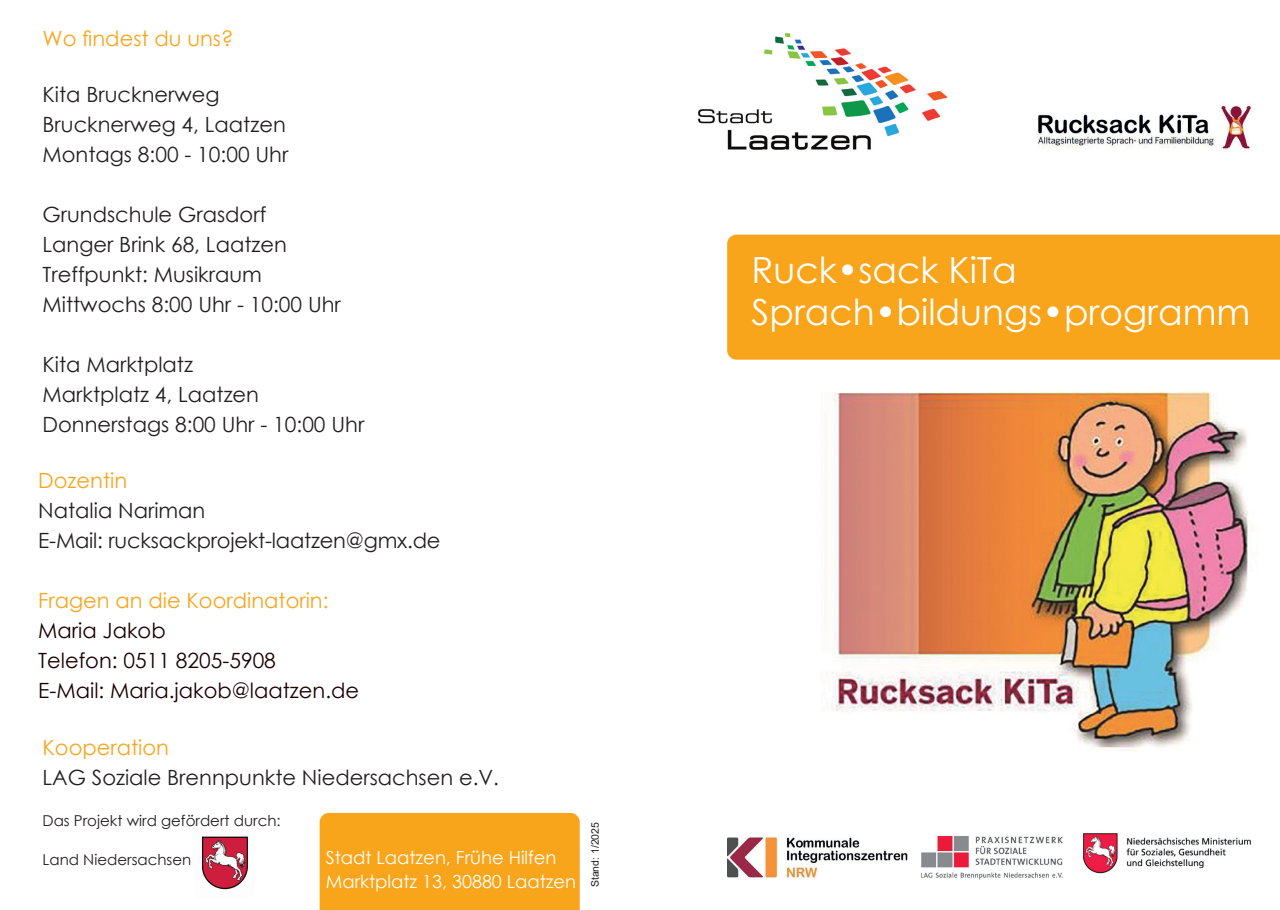
<style>
.page{position:relative;width:1280px;height:910px;background:#fff}
.page>*{position:absolute;margin:0;border:0;box-sizing:border-box;transform-origin:0 0}
.t1{font:36px "Century Gothic";color:#fff}
.t2{font:21px "Century Gothic";color:#231f20}
.t3{font:21px "Century Gothic";color:#1b0100}
.t4{font:21px "Century Gothic";color:#f9a51b}
.t5{font:18px "Century Gothic";color:#fff}
.t6{font:15px "Century Gothic";color:#231f20}
.t7{font:10.5px "Arial";color:#231f20}
</style>
<div class="page">
<img style="left:1083px;top:833px;width:168px;height:41px">
<img style="left:825px;top:392px;width:423px;height:359px">
<img style="left:201px;top:836px;width:47px;height:54px">
<div style="left:320px;top:813px;width:260px;height:97px;background:#f9a51b"></div>
<div style="left:727px;top:235px;width:553px;height:125px;background:#f9a51b"></div>
<img style="left:698px;top:32px;width:250px;height:118px">
<img style="left:1037px;top:104px;width:215px;height:47px">
<img style="left:727px;top:836px;width:180px;height:42px">
<img style="left:921px;top:835px;width:142px;height:44px">
<p class="t4" style="left:43px;top:23px;width:192px">Wo findest du uns?</p>
<p class="t2" style="left:43px;top:80px;width:179px">Kita Brucknerweg</p>
<p class="t2" style="left:43px;top:110px;width:245px">Brucknerweg 4, Laatzen</p>
<p class="t2" style="left:43px;top:140px;width:247px">Montags 8:00 - 10:00 Uhr</p>
<p class="t2" style="left:43px;top:200px;width:225px">Grundschule Grasdorf</p>
<p class="t2" style="left:43px;top:230px;width:246px">Langer Brink 68, Laatzen</p>
<p class="t2" style="left:43px;top:260px;width:221px">Treffpunkt: Musikraum</p>
<p class="t2" style="left:43px;top:290px;width:300px">Mittwochs 8:00 Uhr - 10:00 Uhr</p>
<p class="t2" style="left:43px;top:350px;width:152px">Kita Marktplatz</p>
<p class="t2" style="left:43px;top:380px;width:218px">Marktplatz 4, Laatzen</p>
<p class="t2" style="left:43px;top:410px;width:323px">Donnerstags 8:00 Uhr - 10:00 Uhr</p>
<p class="t4" style="left:38px;top:466px;width:90px">Dozentin</p>
<p class="t2" style="left:38px;top:496px;width:169px">Natalia Nariman</p>
<p class="t2" style="left:38px;top:526px;width:404px">E-Mail: rucksackprojekt-laatzen@gmx.de</p>
<p class="t4" style="left:38px;top:586px;width:292px">Fragen an die Koordinatorin:</p>
<p class="t3" style="left:38px;top:616px;width:129px">Maria Jakob</p>
<p class="t3" style="left:38px;top:646px;width:239px">Telefon: 0511 8205-5908</p>
<p class="t3" style="left:38px;top:676px;width:322px">E-Mail: Maria.jakob@laatzen.de</p>
<p class="t4" style="left:43px;top:733px;width:128px">Kooperation</p>
<p class="t2" style="left:43px;top:763px;width:458px">LAG Soziale Brennpunkte Niedersachsen e.V.</p>
<p class="t6" style="left:43px;top:810px;width:240px">Das Projekt wird gefördert durch:</p>
<p class="t6" style="left:43px;top:849px;width:150px">Land Niedersachsen</p>
<p class="t5" style="left:326px;top:844px;width:232px">Stadt Laatzen, Frühe Hilfen</p>
<p class="t5" style="left:326px;top:868px;width:252px">Marktplatz 13, 30880 Laatzen</p>
<p class="t7" style="left:588px;top:887px;width:67px;rotate:-90deg">Stand: 1/2025</p>
<p class="t1" style="left:752px;top:245px;width:267px">Ruck•sack KiTa</p>
<p class="t1" style="left:752px;top:287px;width:500px">Sprach•bildungs•programm</p>
</div>
